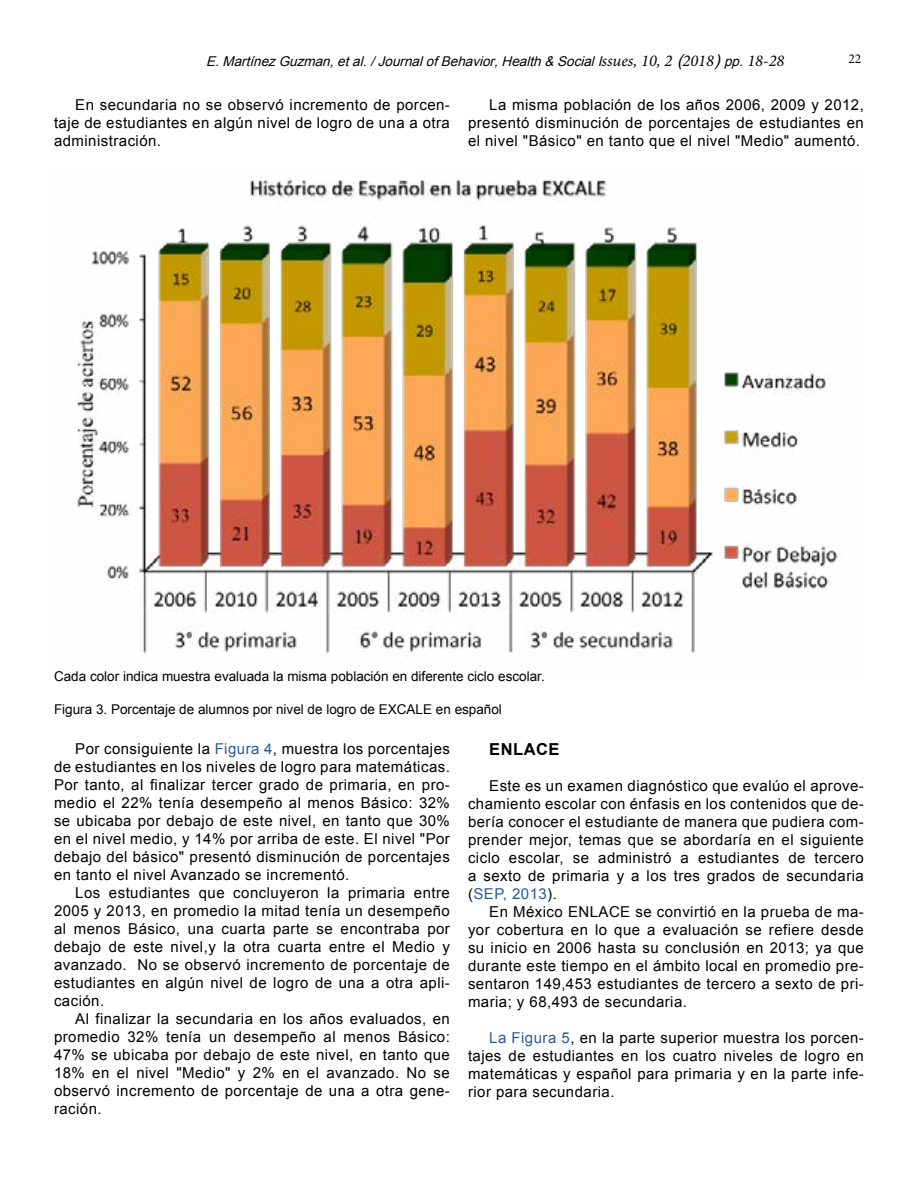
<style>
.page{position:relative;width:918px;height:1188px;background:#fff}
.page>*{position:absolute;margin:0;border:0;box-sizing:border-box;transform-origin:0 0}
.t1{font:700 16.5px "Arial Tur";letter-spacing:.03em;color:#000}
.t2{font:15px/18px "Arial Tur";letter-spacing:.03em;color:#000;text-align:justify}
.t3{font:13.5px "Arial Tur";color:#000}
.t4{font:italic 13.5px "Arial Tur";color:#020203}
.t5{font:13.5px "Minion Pro";color:#000}
.s1{font-family:"Minion Pro";font-size:16.5px}
.s2{font-size:16.5px}
.s3{color:#275b9b}
</style>
<div class="page">
<img style="left:77px;top:179px;width:761px;height:478px">
<p class="t4" style="left:206px;top:54px;width:580px">E. MartínezGuzman,etal./Journalof Behavior,Health &amp; SocialI<span class="s1">s s u e s , 1 0 , 2</span> <span class="s2">(</span><span class="s1">2 0 1 8</span> <span class="s2">)</span>pp. <span class="s1">1 8 - 2 8</span></p>
<p class="t5" style="left:848px;top:50px;width:14px">22</p>
<p class="t2" style="left:54px;top:96px;width:397px;text-indent:21px">En secundaria no se observó incremento de porcen&shy;taje de estudiantes en algún nivel de logro de una a otra administración.</p>
<p class="t2" style="left:468px;top:96px;width:397px;text-indent:21px">La misma población de los años 2006, 2009 y 2012, presentó disminución de porcentajes de estudiantes en el nivel "Básico" en tanto que el nivel "Medio" aumentó.</p>
<p class="t3" style="left:54px;top:669px;width:492px">Cada color indica muestra evaluada la misma población en diferente ciclo escolar.</p>
<p class="t3" style="left:54px;top:702px;width:449px">Figura 3. Porcentaje de alumnos por nivel de logro de EXCALE en español</p>
<p class="t2" style="left:54px;top:739px;width:397px;text-indent:21px">Por consiguiente la <span class="s3">Figura 4</span>, muestra los porcentajes de estudiantes en los niveles de logro para matemáticas.<br>Por tanto, al finalizar tercer grado de primaria, en pro&shy;medio el 22% tenía desempeño al menos Básico: 32% se ubicaba por debajo de este nivel, en tanto que 30% en el nivel medio, y 14% por arriba de este. El nivel "Por debajo del básico" presentó disminución de porcentajes en tanto el nivel Avanzado se incrementó.</p>
<p class="t2" style="left:54px;top:883px;width:397px;text-indent:21px">Los estudiantes que concluyeron la primaria entre 2005 y 2013, en promedio la mitad tenía un desempeño al menos Básico, una cuarta parte se encontraba por debajo de este nivel,y la otra cuarta entre el Medio y avanzado. No se observó incremento de porcentaje de estudiantes en algún nivel de logro de una a otra apli&shy;cación.</p>
<p class="t2" style="left:54px;top:1009px;width:397px;text-indent:21px">Al finalizar la secundaria en los años evaluados, en promedio 32% tenía un desempeño al menos Básico:<br>47% se ubicaba por debajo de este nivel, en tanto que 18% en el nivel "Medio" y 2% en el avanzado. No se observó incremento de porcentaje de una a otra gene&shy;ración.</p>
<p class="t1" style="left:489px;top:740px;width:72px">ENLACE</p>
<p class="t2" style="left:468px;top:776px;width:397px;text-indent:21px">Este es un examen diagnóstico que evalúo el aprove&shy;chamiento escolar con énfasis en los contenidos que de&shy;bería conocer el estudiante de manera que pudiera com&shy;prender mejor, temas que se abordaría en el siguiente ciclo escolar, se administró a estudiantes de tercero a sexto de primaria y a los tres grados de secundaria (<span class="s3">SEP, 2013</span>).</p>
<p class="t2" style="left:468px;top:902px;width:397px;text-indent:21px">En México ENLACE se convirtió en la prueba de ma&shy;yor cobertura en lo que a evaluación se refiere desde su inicio en 2006 hasta su conclusión en 2013; ya que durante este tiempo en el ámbito local en promedio pre&shy;sentaron 149,453 estudiantes de tercero a sexto de pri&shy;maria; y 68,493 de secundaria.</p>
<p class="t2" style="left:468px;top:1028px;width:397px;text-indent:21px"><span class="s3">La Figura 5</span>, en la parte superior muestra los porcen&shy;tajes de estudiantes en los cuatro niveles de logro en matemáticas y español para primaria y en la parte infe&shy;rior para secundaria.</p>
</div>
